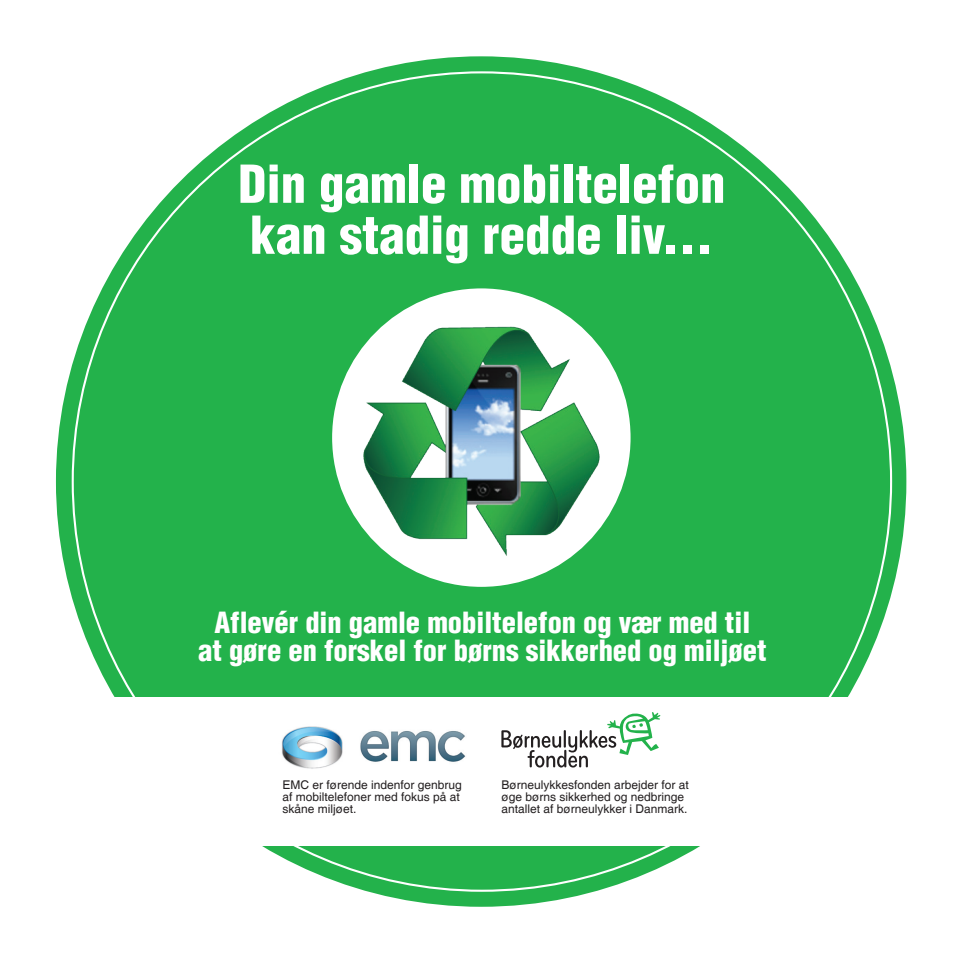
<style>
.page{position:relative;width:961px;height:961px;background:#fff}
.page>*{position:absolute;margin:0;border:0;box-sizing:border-box;transform-origin:0 0}
.t1{font:900 condensed 51px/51px "Helvetica";color:#fff}
.t2{font:900 condensed 28.5px/28.5px "Helvetica";color:#fff;text-align:center}
.t3{font:12px/12px "Helvetica";color:#231f20}
</style>
<div class="page">
<div style="left:56px;top:56px;width:850px;height:851px;background:#23b24b;border-radius:50%"></div>
<img style="left:332px;top:288px;width:299px;height:299px">
<div style="left:41px;top:697px;width:880px;height:149px;background:#fff"></div>
<svg style="left:501px;top:712px;width:159px;height:55px"></svg>
<img style="left:282px;top:726px;width:184px;height:43px">
<h1 class="t1" style="left:238px;top:158px;width:489px">Din gamle mobiltelefon kan stadig redde liv...</h1>
<h2 class="t2" style="left:198px;top:608px;width:570px">Aflevér din gamle mobiltelefon og vær med til<br>at gøre en forskel for børns sikkerhed og miljøet</h2>
<p class="t3" style="left:282px;top:779px;width:181px">EMC er førende indenfor genbrug af mobiltelefoner med fokus på at skåne miljøet.</p>
<p class="t3" style="left:501px;top:779px;width:189px">Børneulykkesfonden arbejder for at øge børns sikkerhed og nedbringe antallet af børneulykker i Danmark.</p>
</div>
